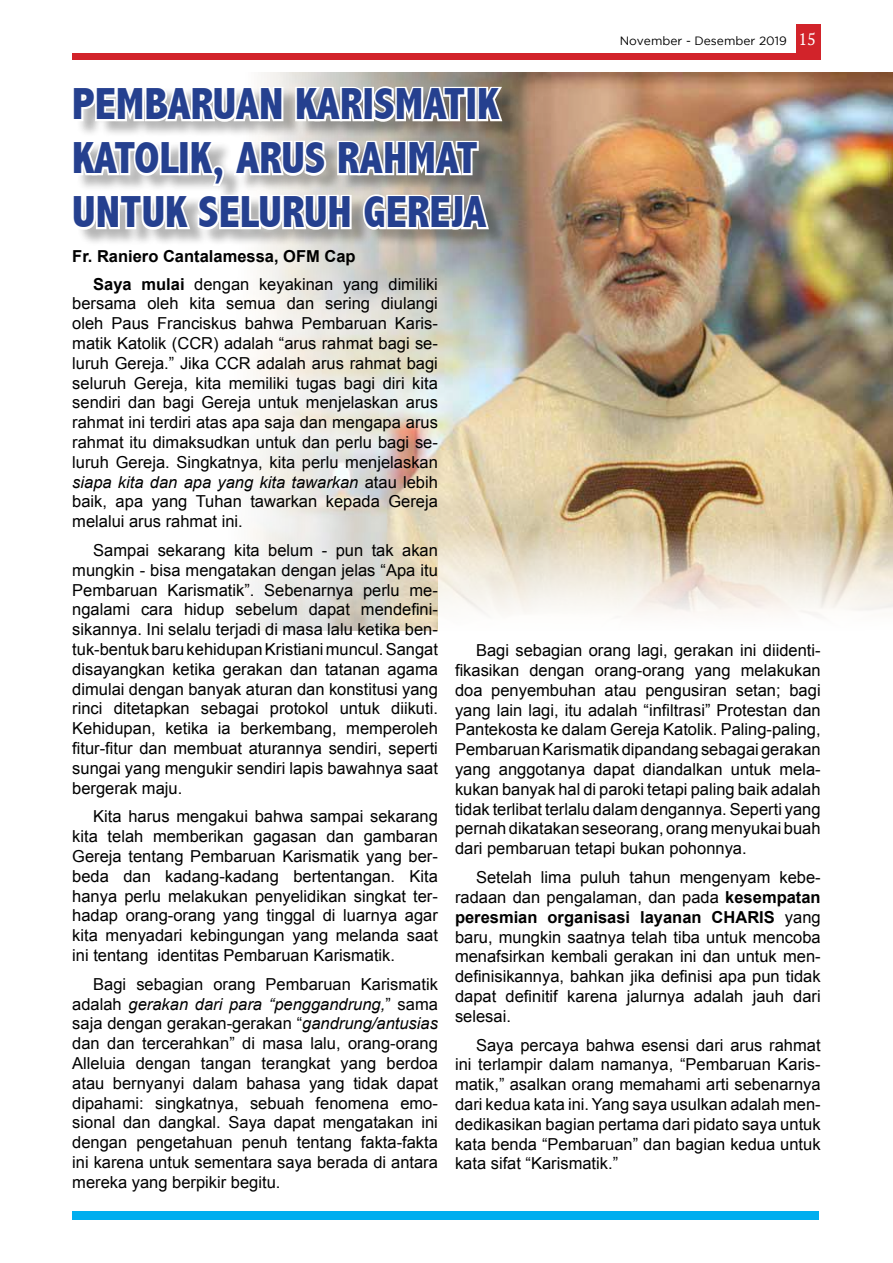
<style>
.page{position:relative;width:893px;height:1263px;background:#fff}
.page>*{position:absolute;margin:0;border:0;box-sizing:border-box;transform-origin:0 0}
.t1{font:800 condensed 45px/54px "Abadi";color:#25408f}
.t2{font:16.5px/19.8px "Arial";color:#000;text-align:justify}
.t3{font:700 16.5px "Arial";color:#000}
.t4{font:12px "Gotham";color:#000}
.s1{font-family:"PT Serif";font-size:16.5px;color:#fff}
.s2{font-weight:700}
.s3{font-style:italic}
</style>
<div class="page">
<div style="left:72px;top:1212px;width:747px;height:8px;background:#00aeef"></div>
<div style="left:72px;top:53px;width:749px;height:7px;background:#d2232a"></div>
<div style="left:796px;top:24px;width:25px;height:29px;background:#d2232a"></div>
<img style="left:243px;top:72px;width:650px;height:558px">
<div style="left:76px;top:87px;width:446px;height:159px;background:#000;opacity:.3"></div>
<svg style="left:76px;top:76px;width:429px;height:157px"></svg>
<svg style="left:438px;top:489px;width:455px;height:141px"></svg>
<h1 class="t1" style="left:72px;top:77px;width:428px">PEMBARUAN KARISMATIK<br>KATOLIK, ARUS RAHMAT<br>UNTUK SELURUH GEREJA</h1>
<p class="t3" style="left:72px;top:245px;width:285px">Fr. Raniero Cantalamessa, OFM Cap</p>
<p class="t4" style="left:620px;top:34px;width:198px">November - Desember 2019 <span class="s1">15</span></p>
<p class="t2" style="left:72px;top:274px;width:367px;text-indent:21px"><span class="s2">Saya mulai</span> dengan keyakinan yang dimiliki bersama oleh kita semua dan sering diulangi oleh Paus Franciskus bahwa Pembaruan Karis&shy;matik Katolik (CCR) adalah “arus rahmat bagi se&shy;luruh Gereja.” Jika CCR adalah arus rahmat bagi seluruh Gereja, kita memiliki tugas bagi diri kita sendiri dan bagi Gereja untuk menjelaskan arus rahmat ini terdiri atas apa saja dan mengapa arus rahmat itu dimaksudkan untuk dan perlu bagi se&shy;luruh Gereja. Singkatnya, kita perlu menjelaskan <span class="s3">siapa kita dan apa yang kita tawarkan</span> atau lebih baik, apa yang Tuhan tawarkan kepada Gereja melalui arus rahmat ini.</p>
<p class="t2" style="left:72px;top:540px;width:367px;text-indent:21px">Sampai sekarang kita belum - pun tak akan mungkin - bisa mengatakan dengan jelas “Apa itu Pembaruan Karismatik”. Sebenarnya perlu me&shy;ngalami cara hidup sebelum dapat mendefini&shy;sikannya. Ini selalu terjadi di masa lalu ketika ben&shy;tuk-bentuk baru kehidupan Kristiani muncul. Sangat disayangkan ketika gerakan dan tatanan agama dimulai dengan banyak aturan dan konstitusi yang rinci ditetapkan sebagai protokol untuk diikuti.<br>Kehidupan, ketika ia berkembang, memperoleh fitur-fitur dan membuat aturannya sendiri, seperti sungai yang mengukir sendiri lapis bawahnya saat bergerak maju.</p>
<p class="t2" style="left:72px;top:807px;width:367px;text-indent:21px">Kita harus mengakui bahwa sampai sekarang kita telah memberikan gagasan dan gambaran Gereja tentang Pembaruan Karismatik yang ber&shy;beda dan kadang-kadang bertentangan. Kita hanya perlu melakukan penyelidikan singkat ter&shy;hadap orang-orang yang tinggal di luarnya agar kita menyadari kebingungan yang melanda saat ini tentang identitas Pembaruan Karismatik.</p>
<p class="t2" style="left:72px;top:974px;width:367px;text-indent:21px">Bagi sebagian orang Pembaruan Karismatik adalah <span class="s3">gerakan dari para “penggandrung,</span>” sama saja dengan gerakan-gerakan “<span class="s3">gandrung/antusias </span>dan dan tercerahkan” di masa lalu, orang-orang Alleluia dengan tangan terangkat yang berdoa atau bernyanyi dalam bahasa yang tidak dapat dipahami: singkatnya, sebuah fenomena emo&shy;sional dan dangkal. Saya dapat mengatakan ini dengan pengetahuan penuh tentang fakta-fakta ini karena untuk sementara saya berada di antara mereka yang berpikir begitu.</p>
<p class="t2" style="left:455px;top:641px;width:367px;text-indent:21px">Bagi sebagian orang lagi, gerakan ini diidenti&shy;fikasikan dengan orang-orang yang melakukan doa penyembuhan atau pengusiran setan; bagi yang lain lagi, itu adalah “infiltrasi” Protestan dan Pantekosta ke dalam Gereja Katolik. Paling-paling, Pembaruan Karismatik dipandang sebagai gerakan yang anggotanya dapat diandalkan untuk mela&shy;kukan banyak hal di paroki tetapi paling baik adalah tidak terlibat terlalu dalam dengannya. Seperti yang pernah dikatakan seseorang, orang menyukai buah dari pembaruan tetapi bukan pohonnya.</p>
<p class="t2" style="left:455px;top:867px;width:367px;text-indent:21px">Setelah lima puluh tahun mengenyam kebe&shy;radaan dan pengalaman, dan pada <span class="s2">kesempatan peresmian organisasi layanan CHARI</span></p>
<p class="t2" style="left:455px;top:907px;width:367px;text-indent:309px"><span class="s2">S</span> yang baru, mungkin saatnya telah tiba untuk mencoba menafsirkan kembali gerakan ini dan untuk men&shy;definisikannya, bahkan jika definisi apa pun tidak dapat definitif karena jalurnya adalah jauh dari selesai.</p>
<p class="t2" style="left:455px;top:1035px;width:367px;text-indent:21px">Saya percaya bahwa esensi dari arus rahmat ini terlampir dalam namanya, “Pembaruan Karis&shy;matik,” asalkan orang memahami arti sebenarnya dari kedua kata ini. Yang saya usulkan adalah men&shy;dedikasikan bagian pertama dari pidato saya untuk kata benda “Pembaruan” dan bagian kedua untuk kata sifat “Karismatik.”</p>
</div>
